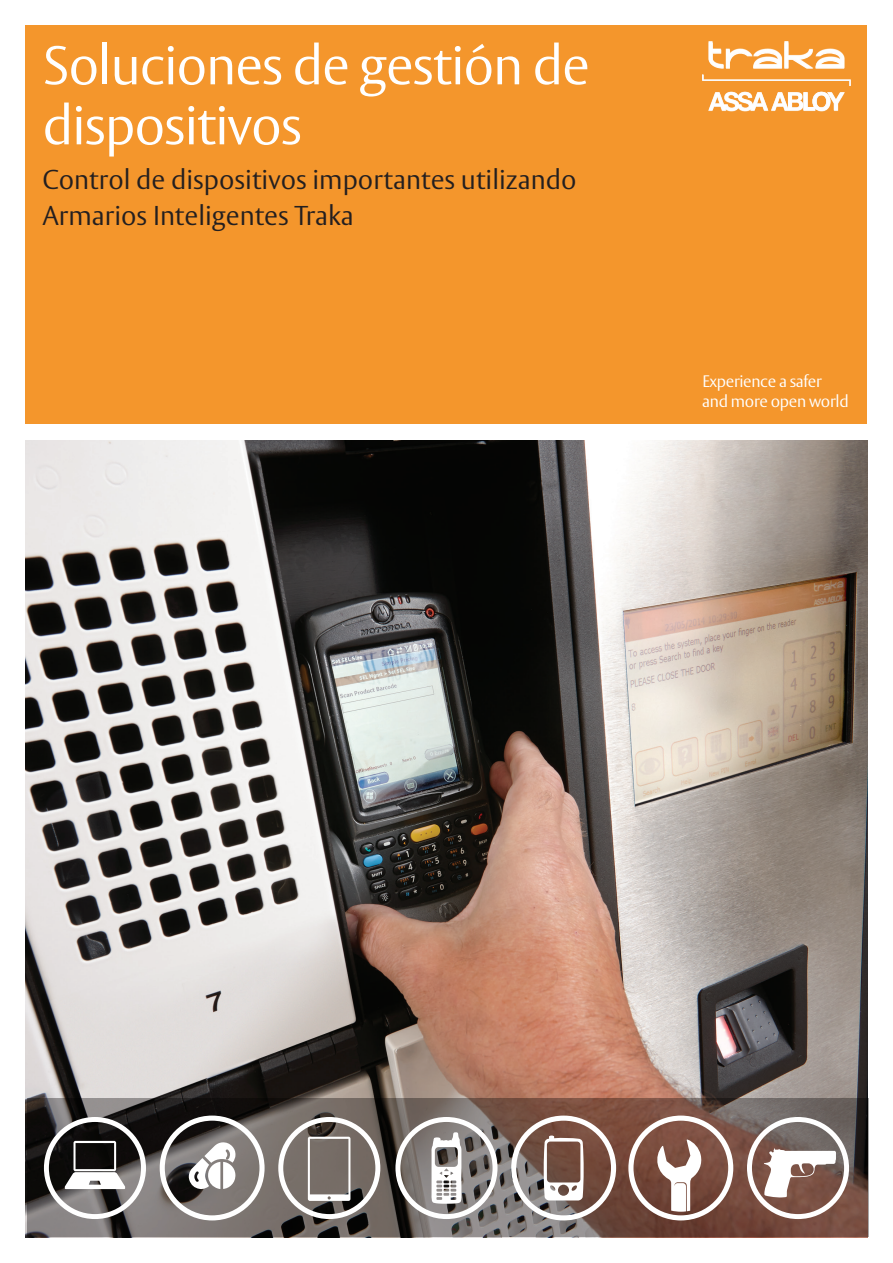
<style>
.page{position:relative;width:893px;height:1263px;background:#fff}
.page>*{position:absolute;margin:0;border:0;box-sizing:border-box;transform-origin:0 0}
.Headline_wht{font:300 54px/60px "ASSA Vesta";letter-spacing:-.02em;color:#fff}
.Headline_blk{font:300 27px "ASSA Vesta";color:#231f20}
.ASSA_ABLOY_Cover_Lin{font:300 16.5px "ASSA Vesta";letter-spacing:-.02em;color:#fff}
</style>
<div class="page">
<img style="left:26px;top:441px;width:841px;height:796px">
<div style="left:26px;top:26px;width:841px;height:398px;background:#f4962c"></div>
<svg style="left:27px;top:1098px;width:841px;height:139px;background:#62534d"></svg>
<svg style="left:747px;top:1117px;width:102px;height:102px"></svg>
<svg style="left:278px;top:1117px;width:102px;height:102px"></svg>
<svg style="left:44px;top:1117px;width:102px;height:102px"></svg>
<svg style="left:511px;top:1115px;width:105px;height:105px"></svg>
<svg style="left:395px;top:1117px;width:102px;height:102px"></svg>
<svg style="left:628px;top:1115px;width:105px;height:105px"></svg>
<svg style="left:160px;top:1115px;width:105px;height:105px"></svg>
<img style="left:702px;top:42px;width:149px;height:70px">
<p class="Headline_wht" style="left:43px;top:38px;width:549px">Soluciones de gestión de dispositivos</p>
<p class="Headline_blk" style="left:43px;top:163px;width:536px">Control de dispositivos importantes utilizando</p>
<p class="Headline_blk" style="left:43px;top:199px;width:313px">Armarios Inteligentes Traka</p>
<p class="ASSA_ABLOY_Cover_Lin" style="left:702px;top:372px;width:121px">Experience a safer</p>
<p class="ASSA_ABLOY_Cover_Lin" style="left:702px;top:391px;width:148px">and more open world</p>
</div>
